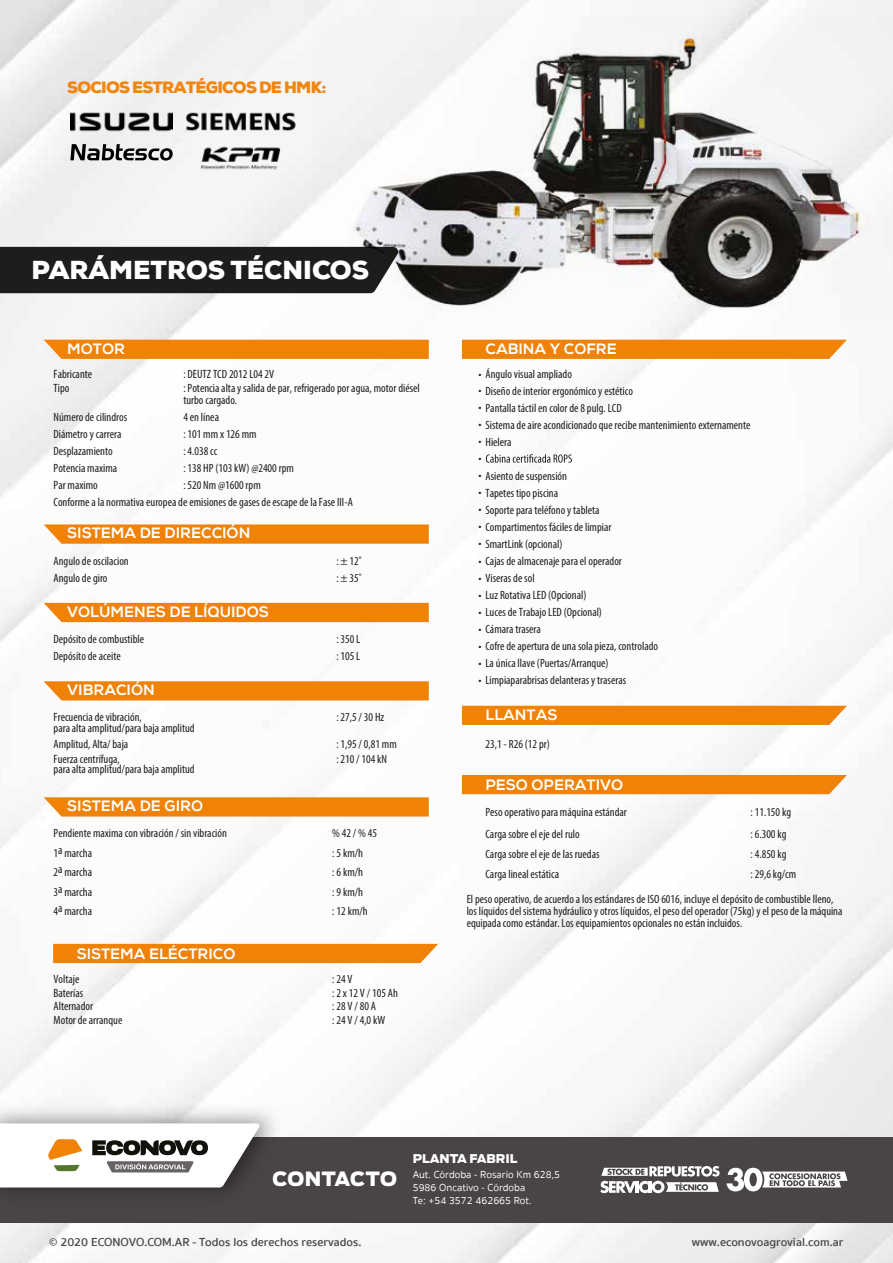
<style>
.page{position:relative;width:893px;height:1263px;background:#fff}
.page>*{position:absolute;margin:0;border:0;box-sizing:border-box;transform-origin:0 0}
.t1{font:900 25.95px "Nexa";color:#fff}
.t2{font:900 19.5px "Antenna";letter-spacing:.015em;color:#fff}
.t3{font:900 16.35px "Nexa";letter-spacing:-.05em;color:#f1850e}
.t4{font:800 15px "Nexa";color:#fff}
.t5{font:condensed 12px/17px "Myriad Pro";color:#1d1d1b}
.t6{font:600 12px "Sukhumvit Set";color:#494445}
.t7{font:900 12px "Antenna";color:#fff}
.t8{font:10.5px/12.8px "Sukhumvit Set Text";color:#fff}
</style>
<div class="page">
<img style="left:0;top:0;width:893px;height:1263px">
<div style="left:0;top:1137px;width:893px;height:85px;background:#494445"></div>
<img style="left:0;top:1067px;width:320px;height:173px">
<svg style="left:0;top:1123px;width:260px;height:64px"></svg>
<svg style="left:600px;top:1166px;width:120px;height:27px"></svg>
<svg style="left:726px;top:1168px;width:121px;height:23px"></svg>
<div style="left:0;top:247px;width:316px;height:46px;background:#1d1d1b"></div>
<svg style="left:44px;top:340px;width:385px;height:19px"></svg>
<svg style="left:462px;top:340px;width:385px;height:19px"></svg>
<div style="left:462px;top:706px;width:385px;height:19px;background:#f08208"></div>
<div style="left:53px;top:944px;width:385px;height:19px;background:#f08208"></div>
<div style="left:462px;top:775px;width:385px;height:19px;background:#f08208"></div>
<svg style="left:44px;top:524px;width:385px;height:20px"></svg>
<svg style="left:44px;top:797px;width:385px;height:19px"></svg>
<img style="left:316px;top:22px;width:577px;height:293px">
<img style="left:70px;top:93px;width:103px;height:51px">
<img style="left:184px;top:90px;width:113px;height:64px">
<svg style="left:70px;top:144px;width:103px;height:17px"></svg>
<img style="left:200px;top:144px;width:81px;height:25px">
<div style="left:44px;top:603px;width:385px;height:19px;background:#f08208"></div>
<svg style="left:44px;top:681px;width:385px;height:19px"></svg>
<svg style="left:486px;top:454px;width:86px;height:9px"></svg>
<h3 class="t3" style="left:67px;top:77px;width:261px">SOCIOS ESTRATÉGICOS DE HMK:</h3>
<h1 class="t1" style="left:32px;top:253px;width:339px">PARÁMETROS TÉCNICOS</h1>
<p class="t4" style="left:67px;top:339px;width:59px">MOTOR</p>
<p class="t4" style="left:485px;top:339px;width:133px">CABINA Y COFRE</p>
<p class="t5" style="left:54px;top:365px;width:40px">Fabricante</p>
<p class="t5" style="left:183px;top:365px;width:92px">: DEUTZ TCD 2012 L04 2V</p>
<p class="t5" style="left:54px;top:379px;width:17px">Tipo</p>
<p class="t5" style="left:183px;top:382px;width:238px;line-height:12px">: Potencia alta y salida de par, refrigerado por agua, motor diésel turbo cargado.</p>
<p class="t5" style="left:54px;top:409px;width:75px">Número de cilindros</p>
<p class="t5" style="left:183px;top:409px;width:37px">4 en línea</p>
<p class="t5" style="left:54px;top:426px;width:69px">Diámetro y carrera</p>
<p class="t5" style="left:183px;top:426px;width:75px">: 101 mm x 126 mm</p>
<p class="t5" style="left:54px;top:443px;width:61px">Desplazamiento</p>
<p class="t5" style="left:183px;top:443px;width:36px">: 4.038 cc</p>
<p class="t5" style="left:54px;top:460px;width:65px">Potencia maxima</p>
<p class="t5" style="left:183px;top:460px;width:112px">: 138 HP (103 kW) @2400 rpm</p>
<p class="t5" style="left:54px;top:477px;width:46px">Par maximo</p>
<p class="t5" style="left:54px;top:477px;width:301px;text-indent:130px">: 520 Nm @1600 rpm<br>Conforme a la normativa europea de emisiones de gases de escape de la Fase III-A</p>
<p class="t4" style="left:67px;top:524px;width:185px">SISTEMA DE DIRECCIÓN</p>
<p class="t5" style="left:54px;top:552px;width:77px">Angulo de oscilacion<br>Angulo de giro</p>
<p class="t5" style="left:336px;top:552px;width:28px">: ± 12˚ : ± 35˚</p>
<p class="t4" style="left:67px;top:602px;width:203px">VOLÚMENES DE LÍQUIDOS</p>
<p class="t5" style="left:54px;top:630px;width:92px">Depósito de combustible<br>Depósito de aceite</p>
<p class="t5" style="left:336px;top:630px;width:26px">: 350 L : 105 L</p>
<p class="t4" style="left:67px;top:681px;width:89px">VIBRACIÓN</p>
<p class="t5" style="left:336px;top:704px;width:62px;line-height:26.4px">: 27,5 / 30 Hz<br>: 1,95 / 0,81 mm</p>
<p class="t5" style="left:336px;top:750px;width:52px">: 210 / 104 kN</p>
<p class="t5" style="left:54px;top:712px;width:143px;line-height:10.5px">Frecuencia de vibración,<br>para alta amplitud/para baja amplitud</p>
<p class="t5" style="left:54px;top:736px;width:76px;line-height:15.1px">Amplitud, Alta/ baja<br>Fuerza centrífuga,</p>
<p class="t5" style="left:54px;top:761px;width:143px">para alta amplitud/para baja amplitud</p>
<p class="t4" style="left:67px;top:797px;width:137px">SISTEMA DE GIRO</p>
<p class="t5" style="left:54px;top:824px;width:175px">Pendiente maxima con vibración / sin vibración</p>
<p class="t5" style="left:332px;top:824px;width:46px">% 42 / % 45</p>
<p class="t5" style="left:54px;top:845px;width:40px">1a marcha</p>
<p class="t5" style="left:332px;top:845px;width:32px">: 5 km/h</p>
<p class="t5" style="left:54px;top:864px;width:40px">2a marcha</p>
<p class="t5" style="left:332px;top:864px;width:32px">: 6 km/h</p>
<p class="t5" style="left:54px;top:883px;width:40px">3a marcha</p>
<p class="t5" style="left:332px;top:883px;width:32px">: 9 km/h</p>
<p class="t5" style="left:54px;top:902px;width:40px">4a marcha</p>
<p class="t5" style="left:332px;top:902px;width:37px">: 12 km/h</p>
<p class="t4" style="left:77px;top:945px;width:160px">SISTEMA ELÉCTRICO</p>
<p class="t5" style="left:54px;top:971px;width:27px">Voltaje</p>
<p class="t5" style="left:332px;top:971px;width:22px">: 24 V</p>
<p class="t5" style="left:54px;top:984px;width:31px">Baterías</p>
<p class="t5" style="left:332px;top:984px;width:67px">: 2 x 12 V / 105 Ah</p>
<p class="t5" style="left:54px;top:998px;width:41px">Alternador</p>
<p class="t5" style="left:332px;top:998px;width:45px">: 28 V / 80 A</p>
<p class="t5" style="left:54px;top:1011px;width:70px">Motor de arranque</p>
<p class="t5" style="left:332px;top:1011px;width:55px">: 24 V / 4,0 kW</p>
<p class="t5" style="left:478px;top:365px;width:95px">• Ángulo visual ampliado</p>
<p class="t5" style="left:478px;top:382px;width:156px">• Diseño de interior ergonómico y estético</p>
<p class="t5" style="left:478px;top:399px;width:145px">• Pantalla táctil en color de 8 pulg. LCD</p>
<p class="t5" style="left:478px;top:416px;width:274px">• Sistema de aire acondicionado que recibe mantenimiento externamente</p>
<p class="t5" style="left:478px;top:433px;width:35px">• Hielera</p>
<p class="t5" style="left:478px;top:467px;width:90px">• Asiento de suspensión</p>
<p class="t5" style="left:478px;top:484px;width:81px">• Tapetes tipo piscina</p>
<p class="t5" style="left:478px;top:501px;width:123px">• Soporte para teléfono y tableta</p>
<p class="t5" style="left:478px;top:518px;width:134px">• Compartimentos fáciles de limpiar</p>
<p class="t5" style="left:478px;top:535px;width:85px">• SmartLink (opcional)</p>
<p class="t5" style="left:478px;top:552px;width:145px">• Cajas de almacenaje para el operador</p>
<p class="t5" style="left:478px;top:569px;width:58px">• Viseras de sol</p>
<p class="t5" style="left:478px;top:586px;width:109px">• Luz Rotativa LED (Opcional)</p>
<p class="t5" style="left:478px;top:603px;width:125px">• Luces de Trabajo LED (Opcional)</p>
<p class="t5" style="left:478px;top:620px;width:64px">• Cámara trasera</p>
<p class="t5" style="left:478px;top:637px;width:181px">• Cofre de apertura de una sola pieza, controlado</p>
<p class="t5" style="left:478px;top:654px;width:132px">• La única llave (Puertas/Arranque)</p>
<p class="t5" style="left:478px;top:671px;width:149px">• Limpiaparabrisas delanteras y traseras</p>
<p class="t5" style="left:478px;top:450px;width:5px">•</p>
<p class="t4" style="left:485px;top:705px;width:73px">LLANTAS</p>
<p class="t5" style="left:485px;top:735px;width:66px">23,1 - R26 (12 pr)</p>
<p class="t4" style="left:485px;top:776px;width:139px">PESO OPERATIVO</p>
<p class="t5" style="left:485px;top:804px;width:143px">Peso operativo para máquina estándar</p>
<p class="t5" style="left:751px;top:804px;width:42px">: 11.150 kg</p>
<p class="t5" style="left:485px;top:826px;width:96px">Carga sobre el eje del rulo</p>
<p class="t5" style="left:751px;top:826px;width:37px">: 6.300 kg</p>
<p class="t5" style="left:485px;top:845px;width:116px">Carga sobre el eje de las ruedas</p>
<p class="t5" style="left:751px;top:845px;width:37px">: 4.850 kg</p>
<p class="t5" style="left:485px;top:865px;width:75px">Carga lineal estática</p>
<p class="t5" style="left:751px;top:865px;width:47px">: 29,6 kg/cm</p>
<p class="t5" style="left:467px;top:892px;width:377px;line-height:12px">El peso operativo, de acuerdo a los estándares de ISO 6016, incluye el depósito de combustible lleno, los líquidos del sistema hydráulico y otros líquidos, el peso del operador (75kg) y el peso de la máquina equipada como estándar. Los equipamientos opcionales no están incluidos.</p>
<h2 class="t2" style="left:272px;top:1167px;width:126px">CONTACTO</h2>
<p class="t7" style="left:413px;top:1152px;width:106px">PLANTA FABRIL</p>
<p class="t8" style="left:413px;top:1168px;width:149px">Aut. Córdoba - Rosario Km 628,5<br>5986 Oncativo - Córdoba<br>Te: +54 3572 462665 Rot.</p>
<p class="t6" style="left:49px;top:1233px;width:314px">© 2020 ECONOVO.COM.AR - Todos los derechos reservados.</p>
<p class="t6" style="left:692px;top:1233px;width:153px">www.econovoagrovial.com.ar</p>
</div>
